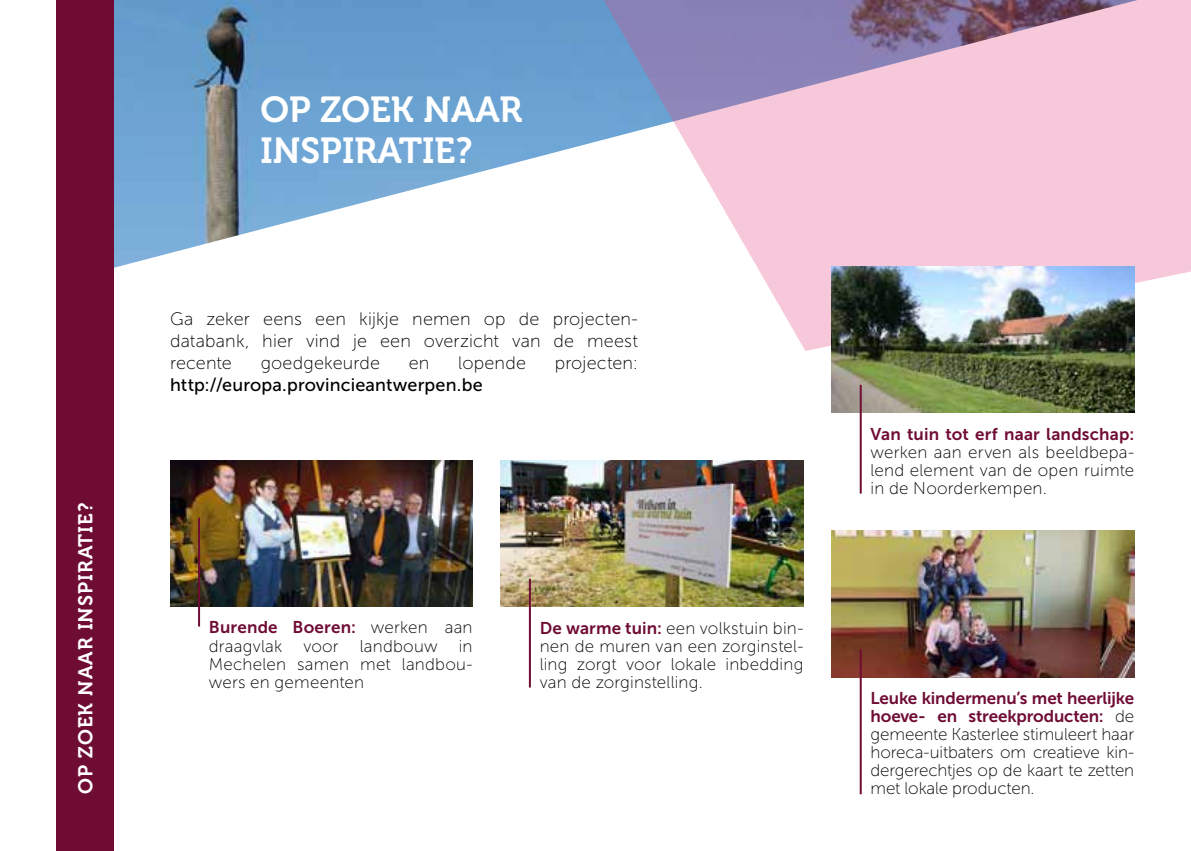
<style>
.page{position:relative;width:1191px;height:851px;background:#fff}
.page>*{position:absolute;margin:0;border:0;box-sizing:border-box;transform-origin:0 0}
.t1{font:36px/41.4px "Museo 700";color:#fff}
.t2{font:20px "Museo 700";letter-spacing:.05em;color:#fff}
.t3{font:18px/22px "Museo Sans 100";letter-spacing:.01em;color:#000;text-align:justify}
.t4{font:18px "Museo Sans 500";letter-spacing:.01em;color:#000}
.t5{font:17px/18px "Museo Sans 100";letter-spacing:.01em;color:#000;text-align:justify}
.t6{font:17px/18px "Museo Sans 700";letter-spacing:-.005em;color:#6f0c33}
.t7{font:17px "Museo Sans 700";letter-spacing:.015em;color:#6f0c33}
.s1{font-family:"Museo Sans 100";color:#000}
.s2{font-family:"Museo Sans 700";color:#6f0c33}
</style>
<div class="page">
<img style="left:113px;top:0;width:429px;height:289px">
<svg style="left:542px;top:0;width:649px;height:351px;fill:#f7c8d9"></svg>
<div style="left:0;top:0;width:113px;height:850px;background:#6f0c33"></div>
<img style="left:170px;top:460px;width:302px;height:146px">
<img style="left:501px;top:460px;width:302px;height:146px">
<img style="left:831px;top:266px;width:303px;height:146px">
<img style="left:831px;top:531px;width:303px;height:146px">
<hr style="left:198px;top:517px;width:2px;height:109px;background:#6f0c33">
<hr style="left:529px;top:578px;width:2px;height:109px;background:#6f0c33">
<hr style="left:859px;top:385px;width:2px;height:108px;background:#6f0c33">
<hr style="left:859px;top:649px;width:2px;height:145px;background:#6f0c33">
<div style="left:0;top:0;width:56px;height:850px;background:#fff"></div>
<p class="t2" style="left:74px;top:794px;width:293px;rotate:-90deg">OP ZOEK NAAR INSPIRATIE?</p>
<h1 class="t1" style="left:260px;top:89px;width:263px">OP ZOEK NAAR<br>INSPIRATIE?</h1>
<p class="t3" style="left:170px;top:308px;width:469px">Ga zeker eens een kijkje nemen op de projecten&shy;databank, hier vind je een overzicht van de meest recente</p>
<p class="t3" style="left:261px;top:352px;width:121px">goedgekeurde</p>
<p class="t3" style="left:409px;top:352px;width:22px">en</p>
<p class="t3" style="left:458px;top:352px;width:69px">lopende</p>
<p class="t3" style="left:555px;top:352px;width:85px">projecten:</p>
<p class="t4" style="left:170px;top:374px;width:314px">http://europa.provincieantwerpen.be</p>
<p class="t7" style="left:209px;top:618px;width:265px">Burende Boeren: <span class="s1">werken aan</span></p>
<p class="t5" style="left:209px;top:636px;width:265px">draagvlak voor landbouw in Mechelen samen met landbou&shy;wers en gemeenten</p>
<p class="t5" style="left:540px;top:618px;width:265px"><span class="s2">De warme tuin:</span> een volkstuin bin&shy;nen de muren van een zorginstel&shy;ling zorgt voor lokale inbedding van de zorginstelling.</p>
<p class="t6" style="left:870px;top:424px;width:265px">Van tuin tot erf naar landschap:</p>
<p class="t5" style="left:870px;top:443px;width:265px">werken aan erven als beeldbepa&shy;lend element van de open ruimte in de Noorderkempen.</p>
<p class="t6" style="left:870px;top:689px;width:265px">Leuke kindermenu’s met heerlijke hoeve- en streekproducten: <span class="s1">de</span></p>
<p class="t5" style="left:870px;top:725px;width:265px">gemeente Kasterlee stimuleert haar horeca-uitbaters om creatieve kin&shy;dergerechtjes op de kaart te zetten met lokale producten.</p>
</div>
